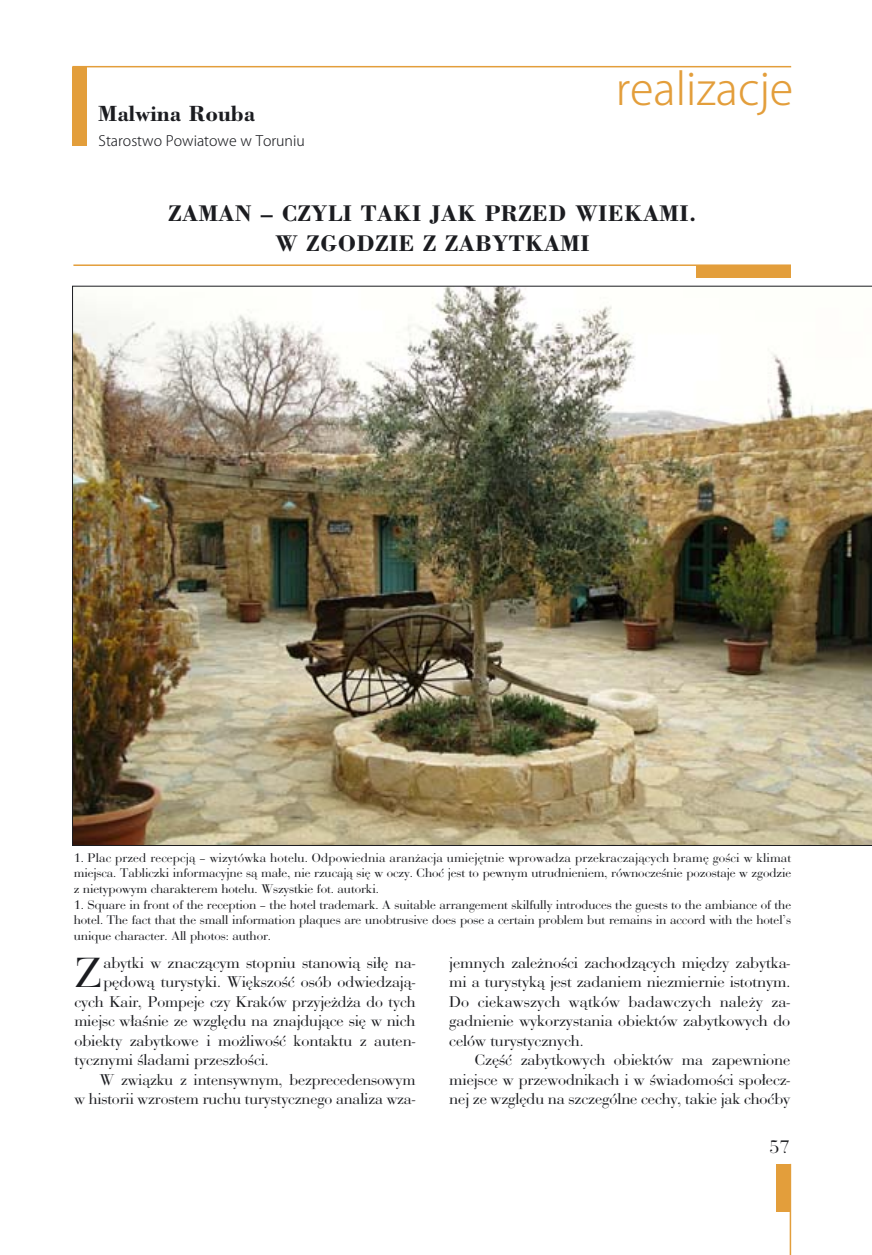
<style>
.page{position:relative;width:872px;height:1255px;background:#fff}
.page>*{position:absolute;margin:0;border:0;box-sizing:border-box;transform-origin:0 0}
.t1{font:43.8px "Bauer Bod DOT";color:#1b1c20}
.t2{font:300 43.5px "Koz Go Pro";color:#e39e3b}
.t3{font:700 24px/30px "Bodoni EU";letter-spacing:.02em;color:#1b1c20;text-align:center}
.t4{font:700 23.25px "Bodoni EU";color:#1b1c20}
.t5{font:18px "Pbauer Bodoni Roman";color:#1b1c20}
.t6{font:16.2px/19.5px "Bauer Bod DOT";color:#1b1c20;text-align:justify}
.t7{font:300 14.25px "Koz Go Pro";color:#1b1c20}
.t8{font:13.05px/15.6px "Bauer Bod DOT";color:#1b1c20;text-align:justify}
</style>
<div class="page">
<div style="left:72px;top:67px;width:15px;height:79px;background:#e39e3b"></div>
<div style="left:776px;top:1163px;width:15px;height:48px;background:#e39e3b"></div>
<div style="left:696px;top:265px;width:95px;height:12px;background:#e39e3b"></div>
<hr style="left:73px;top:264px;width:718px;height:2px;background:#e39e3b">
<hr style="left:789px;top:1163px;width:2px;height:91px;background:#e39e3b">
<hr style="left:72px;top:66px;width:719px;height:1px;background:#e39e3b">
<img style="left:72px;top:286px;width:800px;height:559px">
<h3 class="t4" style="left:98px;top:105px;width:158px">Malwina Rouba</h3>
<p class="t7" style="left:99px;top:133px;width:208px">Starostwo Powiatowe w Toruniu</p>
<h2 class="t2" style="left:615px;top:67px;width:179px">realizacje</h2>
<h3 class="t3" style="left:169px;top:201px;width:529px">ZAMAN – CZYLI TAKI JAK PRZED WIEKAMI.<br>W ZGODZIE Z ZABYTKAMI</h3>
<p class="t8" style="left:74px;top:850px;width:719px">1. Plac przed recepcją – wizytówka hotelu. Odpowiednia aranżacja umiejętnie wprowadza przekraczających bramę gości w klimat miejsca. Tabliczki informacyjne są małe, nie rzucają się w oczy. Choć jest to pewnym utrudnieniem, równocześnie pozostaje w zgodzie z nietypowym charakterem hotelu. Wszystkie fot. autorki.</p>
<p class="t8" style="left:74px;top:897px;width:719px">1. Square in front of the reception – the hotel trademark. A suitable arrangement skilfully introduces the guests to the ambiance of the hotel. The fact that the small information plaques are unobtrusive does pose a certain problem but remains in accord with the hotel’s unique character. All photos: author.</p>
<h1 class="t1" style="left:74px;top:956px;width:28px">Z</h1>
<p class="t6" style="left:103px;top:954px;width:313px">abytki w znaczącym stopniu stanowią siłę na-</p>
<p class="t6" style="left:103px;top:973px;width:313px">pędową turystyki. Większość osób odwiedzają-</p>
<p class="t6" style="left:74px;top:993px;width:342px">cych Kair, Pompeje czy Kraków przyjeżdża do tych</p>
<p class="t6" style="left:74px;top:1012px;width:342px">miejsc właśnie ze względu na znajdujące się w nich</p>
<p class="t6" style="left:74px;top:1032px;width:342px">obiekty zabytkowe i możliwość kontaktu z auten-</p>
<p class="t6" style="left:74px;top:1052px;width:196px">tycznymi śladami przeszłości.</p>
<p class="t6" style="left:100px;top:1071px;width:317px">W związku z intensywnym, bezprecedensowym</p>
<p class="t6" style="left:74px;top:1091px;width:342px">w historii wzrostem ruchu turystycznego analiza wza-</p>
<p class="t6" style="left:449px;top:954px;width:342px">jemnych zależności zachodzących między zabytka&shy;mi a turystyką jest zadaniem niezmiernie istotnym.<br>Do ciekawszych wątków badawczych należy za&shy;gadnienie wykorzystania obiektów zabytkowych do celów turystycznych.</p>
<p class="t6" style="left:449px;top:1052px;width:342px;text-indent:26px">Część zabytkowych obiektów ma zapewnione miejsce w przewodnikach i w świadomości społecz&shy;nej ze względu na szczególne cechy, takie jak choćby</p>
<p class="t5" style="left:769px;top:1139px;width:22px">57</p>
</div>
